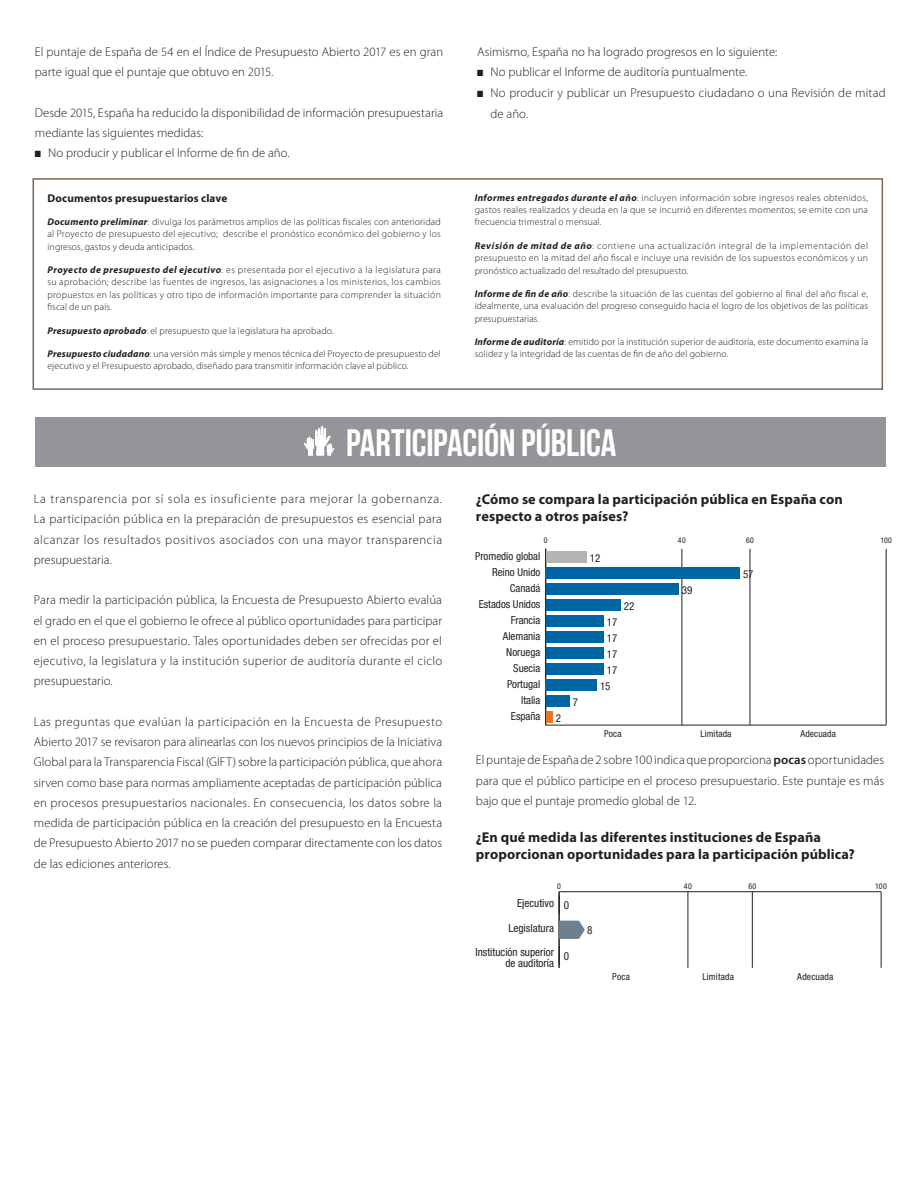
<style>
.page{position:relative;width:918px;height:1188px;background:#fff}
.page>*{position:absolute;margin:0;border:0;box-sizing:border-box;transform-origin:0 0}
.t1{font:38.25px "Bebas Neue";letter-spacing:-.005em;color:#fff}
.Text__Bold_Headings{font:700 14.25px/17.1px "Myriad Pro";letter-spacing:.01em;color:#231f20}
.Text{font:300 12.75px/20.2px "Myriad Pro";letter-spacing:.005em;color:#231f20;text-align:justify}
.Text__Key_Doc_Defini{font:700 11.25px "Myriad Pro";letter-spacing:.015em;color:#231f20}
.t2{font:condensed 11.1px/11.1px "Helvetica Neue LT Std";color:#231f20;text-align:right}
.t3{font:condensed 10.95px "Helvetica Neue LT Std";color:#231f20}
.Text__Key_Doc_Defini-2{font:300 9.75px/12.5px "Myriad Pro";letter-spacing:.015em;color:#231f20;text-align:justify}
.t4{font:condensed 9.6px "Helvetica Neue LT Std";letter-spacing:.015em;color:#231f20}
.t5{font:condensed 9.45px "Helvetica Neue LT Std";letter-spacing:.015em;color:#231f20}
.t6{font:condensed 7.95px "Helvetica Neue LT Std";letter-spacing:.04em;color:#231f20}
.t7{font:condensed 7.8px "Helvetica Neue LT Std";letter-spacing:.04em;color:#231f20}
.s1{font-weight:700;font-style:italic}
.s2{font-weight:600}
</style>
<div class="page">
<div style="left:33px;top:178px;width:850px;height:212px;border:2px solid #7e6754"></div>
<hr style="left:559px;top:891px;width:322px;height:1px;background:#231f20">
<hr style="left:688px;top:892px;width:1px;height:76px;background:#231f20">
<hr style="left:752px;top:892px;width:1px;height:76px;background:#231f20">
<hr style="left:881px;top:892px;width:1px;height:76px;background:#231f20">
<hr style="left:559px;top:892px;width:1px;height:76px;background:#231f20">
<svg style="left:559px;top:921px;width:26px;height:18px"></svg>
<hr style="left:546px;top:725px;width:340px;height:1px;background:#231f20">
<hr style="left:682px;top:549px;width:1px;height:176px;background:#231f20">
<hr style="left:750px;top:549px;width:1px;height:176px;background:#231f20">
<hr style="left:886px;top:549px;width:1px;height:176px;background:#231f20">
<hr style="left:545px;top:549px;width:1px;height:176px;background:#231f20">
<div style="left:546px;top:551px;width:41px;height:12px;background:#b4b4b3"></div>
<div style="left:546px;top:567px;width:194px;height:12px;background:#0065a4"></div>
<div style="left:546px;top:583px;width:132px;height:12px;background:#0065a4"></div>
<div style="left:546px;top:599px;width:75px;height:12px;background:#0065a4"></div>
<div style="left:546px;top:615px;width:58px;height:12px;background:#0065a4"></div>
<div style="left:546px;top:631px;width:58px;height:12px;background:#0065a4"></div>
<div style="left:546px;top:647px;width:58px;height:12px;background:#0065a4"></div>
<div style="left:546px;top:663px;width:58px;height:12px;background:#0065a4"></div>
<div style="left:546px;top:679px;width:51px;height:12px;background:#0065a4"></div>
<div style="left:546px;top:695px;width:24px;height:12px;background:#0065a4"></div>
<div style="left:546px;top:711px;width:7px;height:12px;background:#e87624"></div>
<div style="left:35px;top:417px;width:851px;height:50px;background:#939598"></div>
<svg style="left:304px;top:426px;width:30px;height:30px"></svg>
<p class="Text" style="left:35px;top:42px;width:410px">El puntaje de España de 54 en el Índice de Presupuesto Abierto 2017 es en gran parte igual que el puntaje que obtuvo en 2015.</p>
<p class="Text" style="left:35px;top:103px;width:410px">Desde 2015, España ha reducido la disponibilidad de información presupuestaria mediante las siguientes medidas:</p>
<p class="Text" style="left:35px;top:143px;width:257px">■ No producir y publicar el Informe de fin de año.</p>
<p class="Text__Key_Doc_Defini" style="left:48px;top:192px;width:181px">Documentos presupuestarios clave</p>
<p class="Text__Key_Doc_Defini-2" style="left:48px;top:216px;width:395px"><span class="s1">Documento preliminar</span>: divulga los parámetros amplios de las políticas fiscales con anterioridad al Proyecto de presupuesto del ejecutivo; describe el pronóstico económico del gobierno y los ingresos, gastos y deuda anticipados.</p>
<p class="Text__Key_Doc_Defini-2" style="left:48px;top:264px;width:395px"><span class="s1">Proyecto de presupuesto del ejecutivo</span>: es presentada por el ejecutivo a la legislatura para su aprobación; describe las fuentes de ingresos, las asignaciones a los ministerios, los cambios propuestos en las políticas y otro tipo de información importante para comprender la situación fiscal de un país.</p>
<p class="Text__Key_Doc_Defini-2" style="left:48px;top:324px;width:288px"><span class="s1">Presupuesto aprobado</span>: el presupuesto que la legislatura ha aprobado.</p>
<p class="Text__Key_Doc_Defini-2" style="left:48px;top:348px;width:395px"><span class="s1">Presupuesto ciudadano</span>: una versión más simple y menos técnica del Proyecto de presupuesto del ejecutivo y el Presupuesto aprobado, diseñado para transmitir información clave al público.</p>
<p class="Text" style="left:477px;top:42px;width:302px">Asimismo, España no ha logrado progresos en lo siguiente:</p>
<p class="Text" style="left:477px;top:62px;width:272px">■ No publicar el Informe de auditoría puntualmente.</p>
<p class="Text" style="left:491px;top:83px;width:397px;line-height:21px;text-indent:-14px">■ No producir y publicar un Presupuesto ciudadano o una Revisión de mitad de año.</p>
<p class="Text__Key_Doc_Defini-2" style="left:475px;top:191px;width:395px"><span class="s1">Informes entregados durante el año</span>: incluyen información sobre ingresos reales obtenidos, gastos reales realizados y deuda en la que se incurrió en diferentes momentos; se emite con una frecuencia trimestral o mensual.</p>
<p class="Text__Key_Doc_Defini-2" style="left:475px;top:239px;width:395px"><span class="s1">Revisión de mitad de año</span>: contiene una actualización integral de la implementación del presupuesto en la mitad del año fiscal e incluye una revisión de los supuestos económicos y un pronóstico actualizado del resultado del presupuesto.</p>
<p class="Text__Key_Doc_Defini-2" style="left:475px;top:288px;width:395px"><span class="s1">Informe de fin de año</span>: describe la situación de las cuentas del gobierno al final del año fiscal e, idealmente, una evaluación del progreso conseguido hacia el logro de los objetivos de las políticas presupuestarias.</p>
<p class="Text__Key_Doc_Defini-2" style="left:475px;top:336px;width:395px"><span class="s1">Informe de auditoría</span>: emitido por la institución superior de auditoría, este documento examina la solidez y la integridad de las cuentas de fin de año del gobierno.</p>
<p class="t1" style="left:346px;top:421px;width:272px">PARTICIPACIÓN PÚBLICA</p>
<p class="Text" style="left:34px;top:489px;width:410px">La transparencia por sí sola es insuficiente para mejorar la gobernanza.<br>La participación pública en la preparación de presupuestos es esencial para alcanzar los resultados positivos asociados con una mayor transparencia presupuestaria.</p>
<p class="Text" style="left:34px;top:590px;width:410px">Para medir la participación pública, la Encuesta de Presupuesto Abierto evalúa el grado en el que el gobierno le ofrece al público oportunidades para participar en el proceso presupuestario. Tales oportunidades deben ser ofrecidas por el ejecutivo, la legislatura y la institución superior de auditoría durante el ciclo presupuestario.</p>
<p class="Text" style="left:34px;top:712px;width:410px">Las preguntas que evalúan la participación en la Encuesta de Presupuesto Abierto 2017 se revisaron para alinearlas con los nuevos principios de la Iniciativa Global para la Transparencia Fiscal (GIFT) sobre la participación pública, que ahora sirven como base para normas ampliamente aceptadas de participación pública en procesos presupuestarios nacionales. En consecuencia, los datos sobre la medida de participación pública en la creación del presupuesto en la Encuesta de Presupuesto Abierto 2017 no se pueden comparar directamente con los datos de las ediciones anteriores.</p>
<p class="Text__Bold_Headings" style="left:476px;top:491px;width:368px">¿Cómo se compara la participación pública en España con respecto a otros países?</p>
<p class="t7" style="left:544px;top:536px;width:5px">0</p>
<p class="t7" style="left:678px;top:536px;width:9px">40</p>
<p class="t7" style="left:746px;top:536px;width:9px">60</p>
<p class="t7" style="left:880px;top:536px;width:13px">100</p>
<p class="t3" style="left:590px;top:551px;width:12px">12</p>
<p class="t3" style="left:743px;top:567px;width:12px">57</p>
<p class="t3" style="left:682px;top:583px;width:12px">39</p>
<p class="t3" style="left:624px;top:600px;width:12px">22</p>
<p class="t3" style="left:607px;top:616px;width:12px">17</p>
<p class="t3" style="left:607px;top:632px;width:12px">17</p>
<p class="t3" style="left:607px;top:648px;width:12px">17</p>
<p class="t3" style="left:607px;top:664px;width:12px">17</p>
<p class="t3" style="left:600px;top:680px;width:12px">15</p>
<p class="t3" style="left:573px;top:696px;width:7px">7</p>
<p class="t3" style="left:475px;top:549px;width:67px">Promedio global</p>
<p class="t3" style="left:492px;top:565px;width:50px">Reino Unido</p>
<p class="t3" style="left:510px;top:581px;width:32px">Canadá</p>
<p class="t3" style="left:479px;top:598px;width:63px">Estados Unidos</p>
<p class="t3" style="left:511px;top:614px;width:31px">Francia</p>
<p class="t3" style="left:503px;top:630px;width:39px">Alemania</p>
<p class="t3" style="left:506px;top:646px;width:36px">Noruega</p>
<p class="t3" style="left:513px;top:662px;width:29px">Suecia</p>
<p class="t3" style="left:507px;top:678px;width:35px">Portugal</p>
<p class="t3" style="left:521px;top:694px;width:21px">Italia</p>
<p class="t3" style="left:511px;top:710px;width:31px">España</p>
<p class="t3" style="left:556px;top:712px;width:7px">2</p>
<p class="t5" style="left:604px;top:728px;width:19px">Poca</p>
<p class="t5" style="left:700px;top:728px;width:33px">Limitada</p>
<p class="t5" style="left:800px;top:728px;width:37px">Adecuada</p>
<p class="Text" style="left:476px;top:750px;width:410px">El puntaje de España de 2 sobre 100 indica que proporciona <span class="s2">pocas</span> oportunidades para que el público participe en el proceso presupuestario. Este puntaje es más bajo que el puntaje promedio global de 12.</p>
<p class="Text__Bold_Headings" style="left:476px;top:829px;width:380px">¿En qué medida las diferentes instituciones de España proporcionan oportunidades para la participación pública?</p>
<p class="t6" style="left:557px;top:881px;width:5px">0</p>
<p class="t6" style="left:684px;top:881px;width:9px">40</p>
<p class="t6" style="left:748px;top:881px;width:9px">60</p>
<p class="t6" style="left:875px;top:881px;width:13px">100</p>
<p class="t2" style="left:517px;top:898px;width:38px">Ejecutivo</p>
<p class="t2" style="left:564px;top:899px;width:7px">0</p>
<p class="t2" style="left:509px;top:923px;width:47px">Legislatura</p>
<p class="t2" style="left:587px;top:925px;width:7px">8</p>
<p class="t2" style="left:475px;top:947px;width:80px">Institución superior de auditoría</p>
<p class="t2" style="left:564px;top:950px;width:7px">0</p>
<p class="t4" style="left:612px;top:971px;width:19px">Poca</p>
<p class="t4" style="left:702px;top:971px;width:33px">Limitada</p>
<p class="t4" style="left:797px;top:971px;width:37px">Adecuada</p>
</div>
